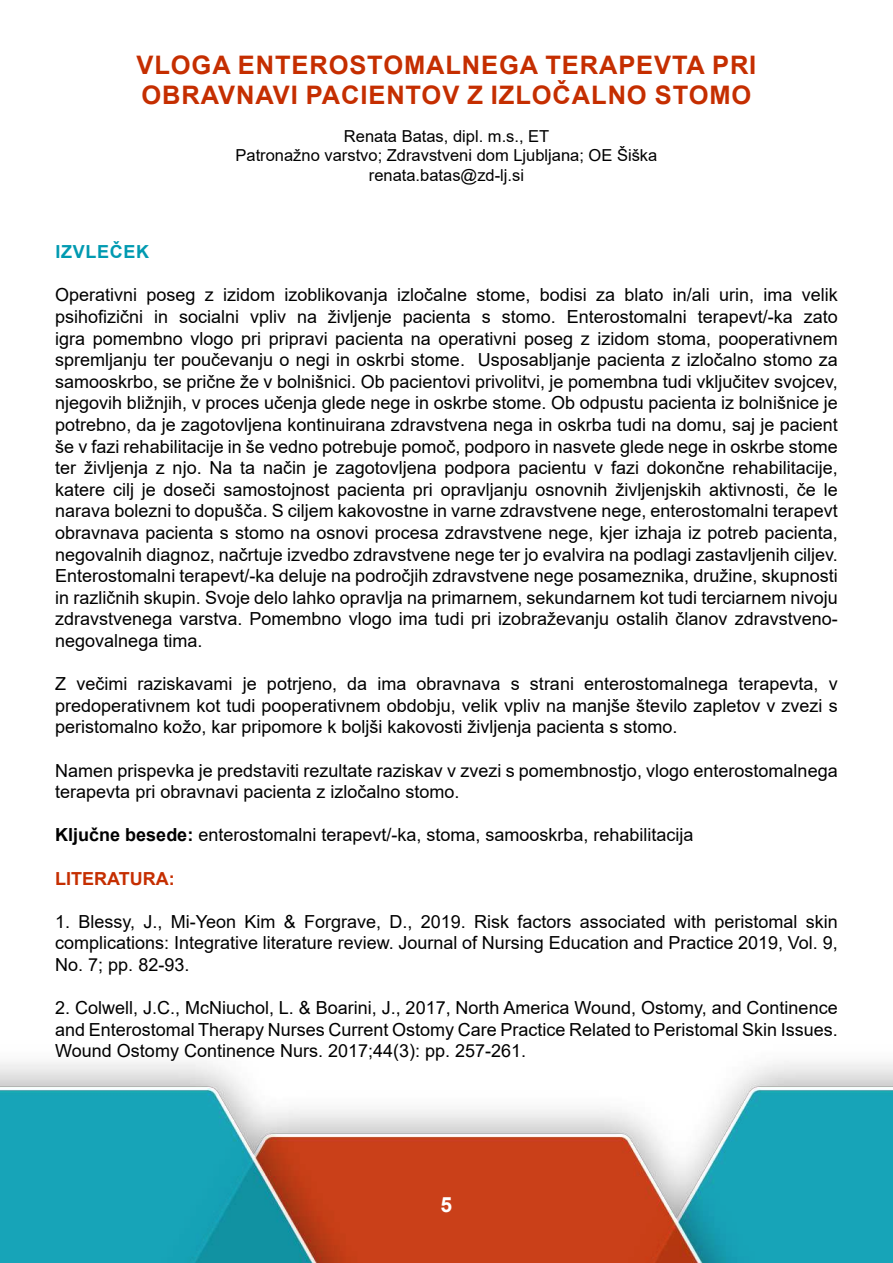
<style>
.page{position:relative;width:893px;height:1263px;background:#fff}
.page>*{position:absolute;margin:0;border:0;box-sizing:border-box;transform-origin:0 0}
.t1{font:700 25.5px/30.6px "Arial";letter-spacing:.035em;color:#c52e00}
.t2{font:700 21px "Arial";color:#fff}
.t3{font:18px/21.6px "Arial";color:#000;text-align:justify}
.t4{font:700 18px "Arial";color:#c52e00}
.t5{font:700 18px "Arial";letter-spacing:.035em;color:#009ab1}
.t6{font:16.5px/19.8px "Arial";color:#000;text-align:center}
.s1{font-weight:700}
</style>
<div class="page">
<img style="left:0;top:1061px;width:893px;height:202px">
<h1 class="t1" style="left:136px;top:50px;width:621px">VLOGA ENTEROSTOMALNEGA TERAPEVTA PRI<br>OBRAVNAVI PACIENTOV Z IZLOČALNO STOMO</h1>
<p class="t6" style="left:236px;top:126px;width:423px">Renata Batas, dipl. m.s., ET<br>Patronažno varstvo; Zdravstveni dom Ljubljana; OE Šiška renata.batas@zd-lj.si</p>
<p class="t5" style="left:56px;top:239px;width:95px">IZVLEČEK</p>
<p class="t3" style="left:55px;top:284px;width:784px">Operativni poseg z izidom izoblikovanja izločalne stome, bodisi za blato in/ali urin, ima velik psihofizični in socialni vpliv na življenje pacienta s stomo. Enterostomalni terapevt/-ka zato igra pomembno vlogo pri pripravi pacienta na operativni poseg z izidom stoma, pooperativnem spremljanju ter poučevanju o negi in oskrbi stome. Usposabljanje pacienta z izločalno stomo za samooskrbo, se prične že v bolnišnici. Ob pacientovi privolitvi, je pomembna tudi vključitev svojcev, njegovih bližnjih, v proces učenja glede nege in oskrbe stome. Ob odpustu pacienta iz bolnišnice je potrebno, da je zagotovljena kontinuirana zdravstvena nega in oskrba tudi na domu, saj je pacient še v fazi rehabilitacije in še vedno potrebuje pomoč, podporo in nasvete glede nege in oskrbe stome ter življenja z njo. Na ta način je zagotovljena podpora pacientu v fazi dokončne rehabilitacije, katere cilj je doseči samostojnost pacienta pri opravljanju osnovnih življenjskih aktivnosti, če le narava bolezni to dopušča. S ciljem kakovostne in varne zdravstvene nege, enterostomalni terapevt obravnava pacienta s stomo na osnovi procesa zdravstvene nege, kjer izhaja iz potreb pacienta, negovalnih diagnoz, načrtuje izvedbo zdravstvene nege ter jo evalvira na podlagi zastavljenih ciljev.<br>Enterostomalni terapevt/-ka deluje na področjih zdravstvene nege posameznika, družine, skupnosti in različnih skupin. Svoje delo lahko opravlja na primarnem, sekundarnem kot tudi terciarnem nivoju zdravstvenega varstva. Pomembno vlogo ima tudi pri izobraževanju ostalih članov zdravstveno&shy;negovalnega tima.</p>
<p class="t3" style="left:55px;top:673px;width:784px">Z večimi raziskavami je potrjeno, da ima obravnava s strani enterostomalnega terapevta, v predoperativnem kot tudi pooperativnem obdobju, velik vpliv na manjše število zapletov v zvezi s peristomalno kožo, kar pripomore k boljši kakovosti življenja pacienta s stomo.</p>
<p class="t3" style="left:55px;top:759px;width:784px">Namen prispevka je predstaviti rezultate raziskav v zvezi s pomembnostjo, vlogo enterostomalnega terapevta pri obravnavi pacienta z izločalno stomo.</p>
<p class="t3" style="left:55px;top:824px;width:640px"><span class="s1">Ključne besede:</span> enterostomalni terapevt/-ka, stoma, samooskrba, rehabilitacija</p>
<p class="t4" style="left:55px;top:866px;width:121px">LITERATURA:</p>
<p class="t3" style="left:55px;top:911px;width:784px">1. Blessy, J., Mi-Yeon Kim &amp; Forgrave, D., 2019. Risk factors associated with peristomal skin complications: Integrative literature review. Journal of Nursing Education and Practice 2019, Vol. 9, No. 7; pp. 82-93.</p>
<p class="t3" style="left:55px;top:997px;width:784px">2. Colwell, J.C., McNiuchol, L. &amp; Boarini, J., 2017, North America Wound, Ostomy, and Continence and Enterostomal Therapy Nurses Current Ostomy Care Practice Related to Peristomal Skin Issues.<br>Wound Ostomy Continence Nurs. 2017;44(3): pp. 257-261.</p>
<p class="t2" style="left:441px;top:1190px;width:13px">5</p>
</div>
